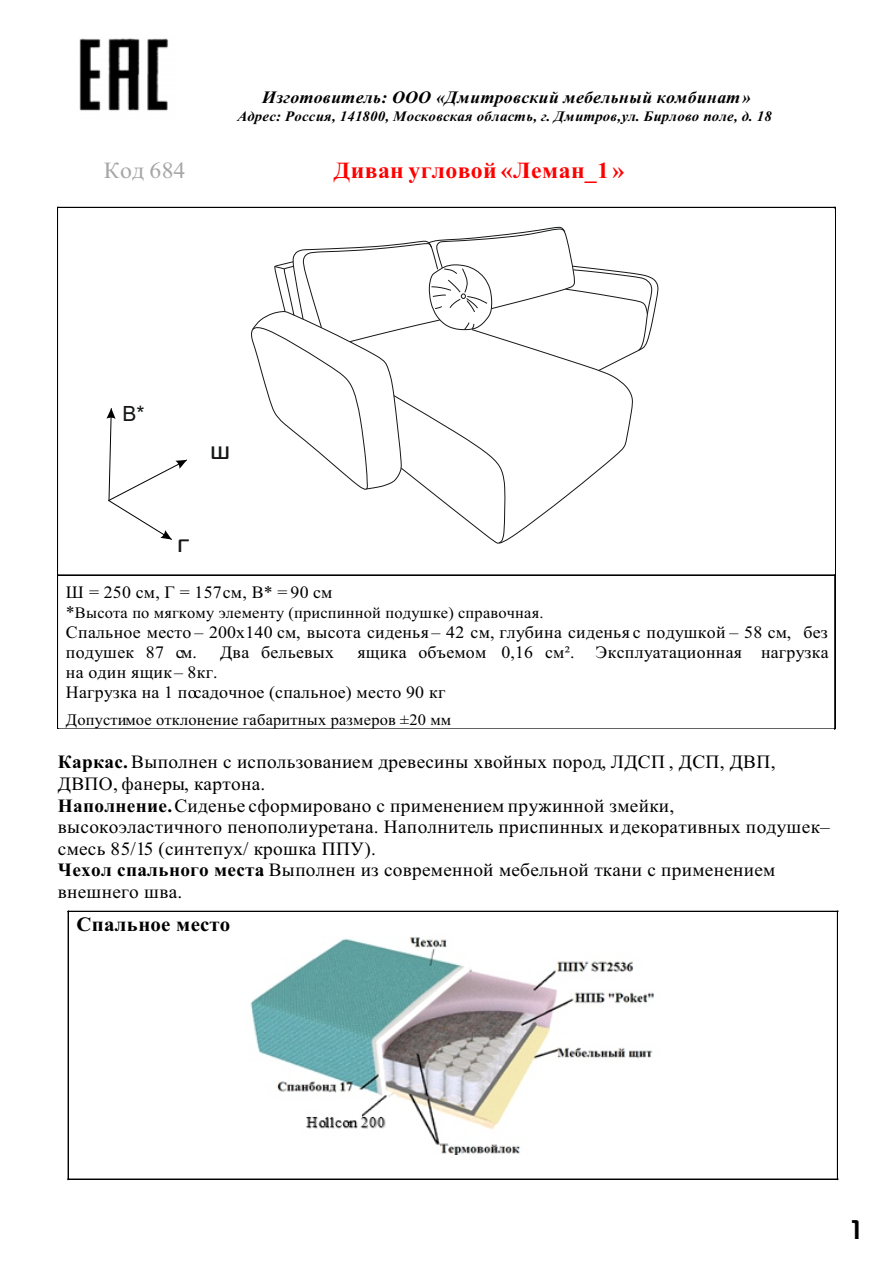
<style>
.page{position:relative;width:893px;height:1263px;background:#fff}
.page>*{position:absolute;margin:0;border:0;box-sizing:border-box;transform-origin:0 0}
.t1{font:700 27px "Magistral C";color:#000}
.t2{font:700 23.1px "Times New Roman";letter-spacing:.015em;color:#f00}
.t3{font:23.1px "Times New Roman";letter-spacing:.015em;color:#a6a6a6}
.t4{font:21px "Arial";color:#151616}
.t5{font:700 20.4px "Times New Roman";letter-spacing:.01em;color:#000}
.t6{font:18.75px/21.6px "Times New Roman";letter-spacing:.015em;color:#000}
.t7{font:700 18px "Magistral C";color:#151616}
.t8{font:17.4px/20px "Times New Roman";letter-spacing:.015em;color:#000}
.t9{font:italic 700 17.4px "Times New Roman";letter-spacing:.015em;color:#000}
.t10{font:16.05px "Times New Roman";letter-spacing:.015em;color:#000}
.t11{font:italic 700 14.4px "Times New Roman";letter-spacing:.02em;color:#000}
.s1{font-size:17.4px}
.s2{font-weight:700}
.s3{font-weight:700;font-size:16.65px}
</style>
<div class="page">
<hr style="left:58px;top:207px;width:776px;height:1px;background:#000">
<hr style="left:58px;top:208px;width:1px;height:367px;background:#000">
<hr style="left:834px;top:208px;width:1px;height:367px;background:#000">
<hr style="left:57px;top:208px;width:1px;height:367px;background:#000">
<hr style="left:58px;top:575px;width:776px;height:1px;background:#000">
<hr style="left:58px;top:576px;width:1px;height:153px;background:#000">
<hr style="left:57px;top:576px;width:1px;height:153px;background:#000">
<hr style="left:58px;top:729px;width:776px;height:1px;background:#000">
<hr style="left:834px;top:576px;width:1px;height:153px;background:#000">
<hr style="left:69px;top:911px;width:768px;height:1px;background:#000">
<hr style="left:68px;top:912px;width:1px;height:267px;background:#000">
<hr style="left:69px;top:1179px;width:768px;height:1px;background:#000">
<hr style="left:837px;top:912px;width:1px;height:267px;background:#000">
<img style="left:250px;top:937px;width:404px;height:217px">
<img style="left:79px;top:38px;width:89px;height:73px">
<svg style="left:106px;top:408px;width:81px;height:132px"></svg>
<svg style="left:251px;top:227px;width:407px;height:317px"></svg>
<p class="t9" style="left:262px;top:92px;width:490px">Изготовитель: ООО «Дмитровский мебельный комбинат»</p>
<p class="t11" style="left:237px;top:111px;width:536px">Адрес: Россия, 141800, Московская область, г. Дмитров,ул. Бирлово поле, д. 18</p>
<p class="t3" style="left:104px;top:162px;width:83px">Код 684</p>
<p class="t2" style="left:334px;top:163px;width:292px">Диван угловой «Леман_1 »</p>
<p class="t4" style="left:122px;top:405px;width:24px">B*</p>
<p class="t7" style="left:211px;top:445px;width:20px">Ш</p>
<p class="t7" style="left:178px;top:537px;width:12px">Г</p>
<p class="t8" style="left:66px;top:584px;width:268px">Ш = 250 см, Г = 157см, В* = 90 см</p>
<p class="t10" style="left:66px;top:607px;width:479px"><span class="s1">*</span>Высота по мягкому элементу (приспинной подушке) справочная.</p>
<p class="t8" style="left:66px;top:624px;width:763px">Спальное место – 200х140 см, высота сиденья – 42 см, глубина сиденья с подушкой – 58 см, без подушек 87 см.</p>
<p class="t8" style="left:220px;top:644px;width:115px">Два бельевых</p>
<p class="t8" style="left:357px;top:644px;width:473px">ящика объемом 0,16 см². Эксплуатационная нагрузка</p>
<p class="t8" style="left:66px;top:664px;width:381px">на один ящик– 8кг.<br>Нагрузка на 1 посадочное (спальное) место 90 кг</p>
<p class="t10" style="left:66px;top:714px;width:387px">Допустимое отклонение габаритных размеров ±20 мм</p>
<p class="t6" style="left:58px;top:753px;width:773px"><span class="s2">Каркас.</span>Выполнен с использованием древесины хвойных пород, ЛДСП , ДСП, ДВП, ДВПО, фанеры, картона.<br><span class="s2">Наполнение.</span>Сиденье сформировано с применением пружинной змейки, высокоэластичного пенополиуретана. Наполнитель приспинных идекоративных подушек– смесь 85/15 (синтепух/ крошка ППУ).<br><span class="s2">Чехол спального места</span><span class="s3">.</span> Выполнен из современной мебельной ткани с применением внешнего шва.</p>
<p class="t5" style="left:76px;top:917px;width:155px">Спальное место</p>
<h1 class="t1" style="left:852px;top:1218px;width:10px">1</h1>
</div>
